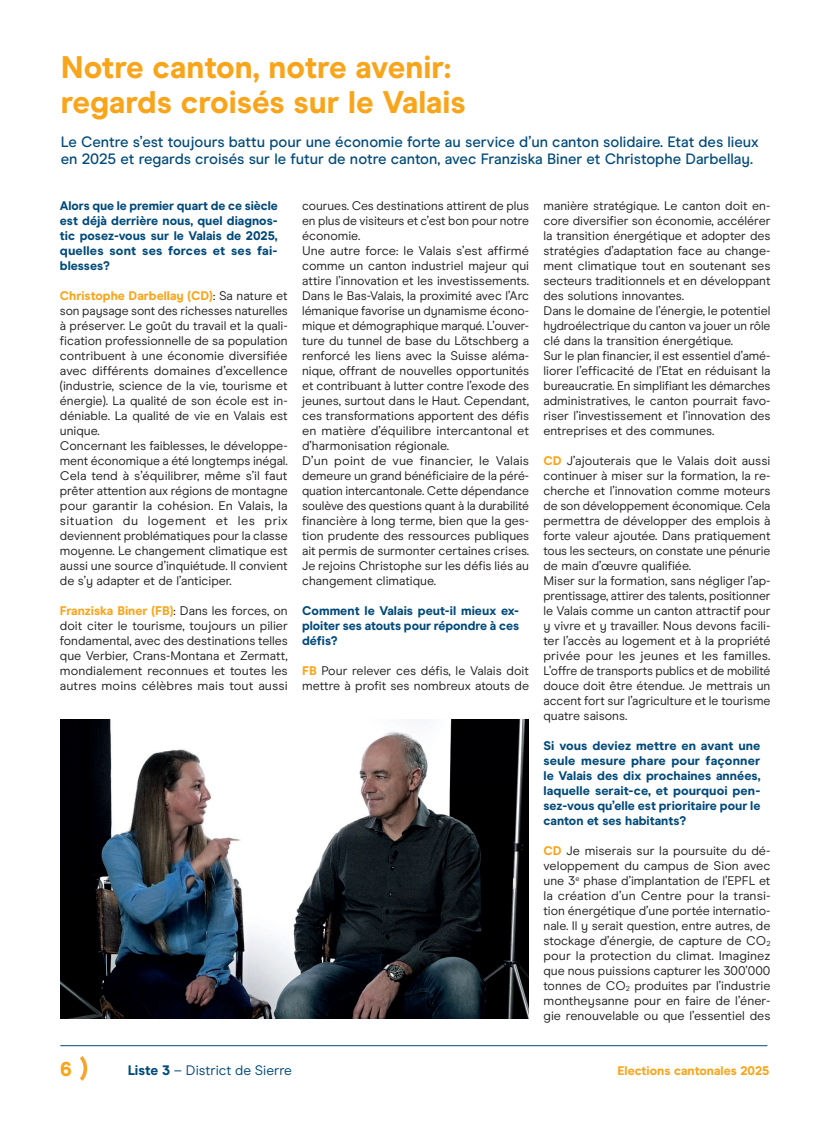
<style>
.page{position:relative;width:830px;height:1134px;background:#fff}
.page>*{position:absolute;margin:0;border:0;box-sizing:border-box;transform-origin:0 0}
.t1{font:800 31.25px/35px "Modern Era";color:#f9a51b}
.t2{font:800 20px "Modern Era";color:#f9a51b}
.t3{font:500 15px/17.5px "Modern Era";color:#004a7b}
.t4{font:13.75px "Modern Era";color:#004a7b}
.t5{font:12.5px/15px "Modern Era";color:#231f20}
.t6{font:800 12.5px/15px "Modern Era";color:#004a7b;text-align:justify}
.t7{font:800 12.5px "Modern Era";color:#f9a51b}
.s1{font-weight:800;color:#f9a51b}
.s2{font-size:7.25px}
.s3{font-weight:800}
</style>
<div class="page">
<svg style="left:80px;top:1056px;width:7px;height:25px"></svg>
<hr style="left:60px;top:1045px;width:707px;height:1px;background:#004a7b">
<img style="left:60px;top:720px;width:468px;height:298px">
<h1 class="t1" style="left:61px;top:49px;width:406px">Notre canton, notre avenir: regards croisés sur le Valais</h1>
<p class="t3" style="left:61px;top:133px;width:699px">Le Centre s’est toujours battu pour une économie forte au service d’un canton solidaire. Etat des lieux en 2025 et regards croisés sur le futur de notre canton, avec Franziska Biner et Christophe Darbellay.</p>
<p class="t6" style="left:60px;top:198px;width:219px">Alors que le premier quart de ce siècle est déjà derrière nous, quel diagnos&shy;tic posez-vous sur le Valais de 2025, quelles sont ses forces et ses fai&shy;blesses?</p>
<p class="t5" style="left:60px;top:288px;width:229px"><span class="s1">Christophe Darbellay (CD)</span>: Sa nature et son paysage sont des richesses naturelles à préserver. Le goût du travail et la quali&shy;fication professionnelle de sa population contribuent à une économie diversifiée avec différents domaines d’excellence (industrie, science de la vie, tourisme et énergie). La qualité de son école est in&shy;déniable. La qualité de vie en Valais est unique.<br>Concernant les faiblesses, le développe&shy;ment économique a été longtemps inégal.<br>Cela tend à s’équilibrer, même s’il faut prêter attention aux régions de montagne pour garantir la cohésion. En Valais, la situation du logement et les prix deviennent problématiques pour la classe moyenne. Le changement climatique est aussi une source d’inquiétude. Il convient de s’y adapter et de l’anticiper.</p>
<p class="t5" style="left:60px;top:603px;width:229px;text-align:justify"><span class="s1">Franziska Biner (FB)</span>: Dans les forces, on doit citer le tourisme, toujours un pilier fondamental, avec des destinations telles que Verbier, Crans-Montana et Zermatt, mondialement reconnues et toutes les autres moins célèbres mais tout aussi</p>
<p class="t5" style="left:302px;top:198px;width:228px">courues. Ces destinations attirent de plus en plus de visiteurs et c’est bon pour notre économie.<br>Une autre force: le Valais s’est affirmé comme un canton industriel majeur qui attire l’innovation et les investissements.<br>Dans le Bas-Valais, la proximité avec l’Arc lémanique favorise un dynamisme écono&shy;mique et démographique marqué. L’ouver&shy;ture du tunnel de base du Lötschberg a renforcé les liens avec la Suisse aléma&shy;nique, offrant de nouvelles opportunités et contribuant à lutter contre l’exode des jeunes, surtout dans le Haut. Cependant, ces transformations apportent des défis en matière d’équilibre intercantonal et d’harmonisation régionale.<br>D’un point de vue financier, le Valais demeure un grand bénéficiaire de la péré&shy;quation intercantonale. Cette dépendance soulève des questions quant à la durabilité financière à long terme, bien que la ges&shy;tion prudente des ressources publiques ait permis de surmonter certaines crises.<br>Je rejoins Christophe sur les défis liés au changement climatique.</p>
<p class="t6" style="left:302px;top:603px;width:218px">Comment le Valais peut-il mieux ex&shy;ploiter ses atouts pour répondre à ces défis?</p>
<p class="t5" style="left:302px;top:663px;width:228px"><span class="s1">FB</span> Pour relever ces défis, le Valais doit mettre à profit ses nombreux atouts de</p>
<p class="t5" style="left:543px;top:198px;width:228px">manière stratégique. Le canton doit en&shy;core diversifier son économie, accélérer la transition énergétique et adopter des stratégies d’adaptation face au change&shy;ment climatique tout en soutenant ses secteurs traditionnels et en développant des solutions innovantes.<br>Dans le domaine de l’énergie, le potentiel hydroélectrique du canton va jouer un rôle clé dans la transition énergétique.<br>Sur le plan financier, il est essentiel d’amé&shy;liorer l’efficacité de l’Etat en réduisant la bureaucratie. En simplifiant les démarches administratives, le canton pourrait favo&shy;riser l’investissement et l’innovation des entreprises et des communes.</p>
<p class="t5" style="left:543px;top:453px;width:228px"><span class="s1">CD</span> J’ajouterais que le Valais doit aussi continuer à miser sur la formation, la re&shy;cherche et l’innovation comme moteurs de son développement économique. Cela permettra de développer des emplois à forte valeur ajoutée. Dans pratiquement tous les secteurs, on constate une pénurie de main d’œuvre qualifiée.<br>Miser sur la formation, sans négliger l’ap&shy;prentissage, attirer des talents, positionner le Valais comme un canton attractif pour y vivre et y travailler. Nous devons facili&shy;ter l’accès au logement et à la propriété privée pour les jeunes et les familles.<br>L’offre de transports publics et de mobilité douce doit être étendue. Je mettrais un accent fort sur l’agriculture et le tourisme quatre saisons.</p>
<p class="t6" style="left:543px;top:738px;width:218px">Si vous deviez mettre en avant une seule mesure phare pour façonner le Valais des dix prochaines années, laquelle serait-ce, et pourquoi pen&shy;sez-vous qu’elle est prioritaire pour le canton et ses habitants?</p>
<p class="t5" style="left:543px;top:843px;width:228px;text-align:justify"><span class="s1">CD</span> Je miserais sur la poursuite du dé&shy;veloppement du campus de Sion avec une 3<sup>e</sup> phase d’implantation de l’EPFL et la création d’un Centre pour la transi&shy;tion énergétique d’une portée internatio&shy;nale. Il y serait question, entre autres, de stockage d’énergie, de capture de CO<span class="s2">2 </span>pour la protection du climat. Imaginez que nous puissions capturer les 300’000 tonnes de CO<span class="s2">2</span> produites par l’industrie montheysanne pour en faire de l’éner&shy;gie renouvelable ou que l’essentiel des</p>
<h2 class="t2" style="left:60px;top:1057px;width:13px">6</h2>
<p class="t4" style="left:128px;top:1062px;width:166px"><span class="s3">Liste 3</span> – District de Sierre</p>
<p class="t7" style="left:617px;top:1063px;width:153px">Elections cantonales 2025</p>
</div>
